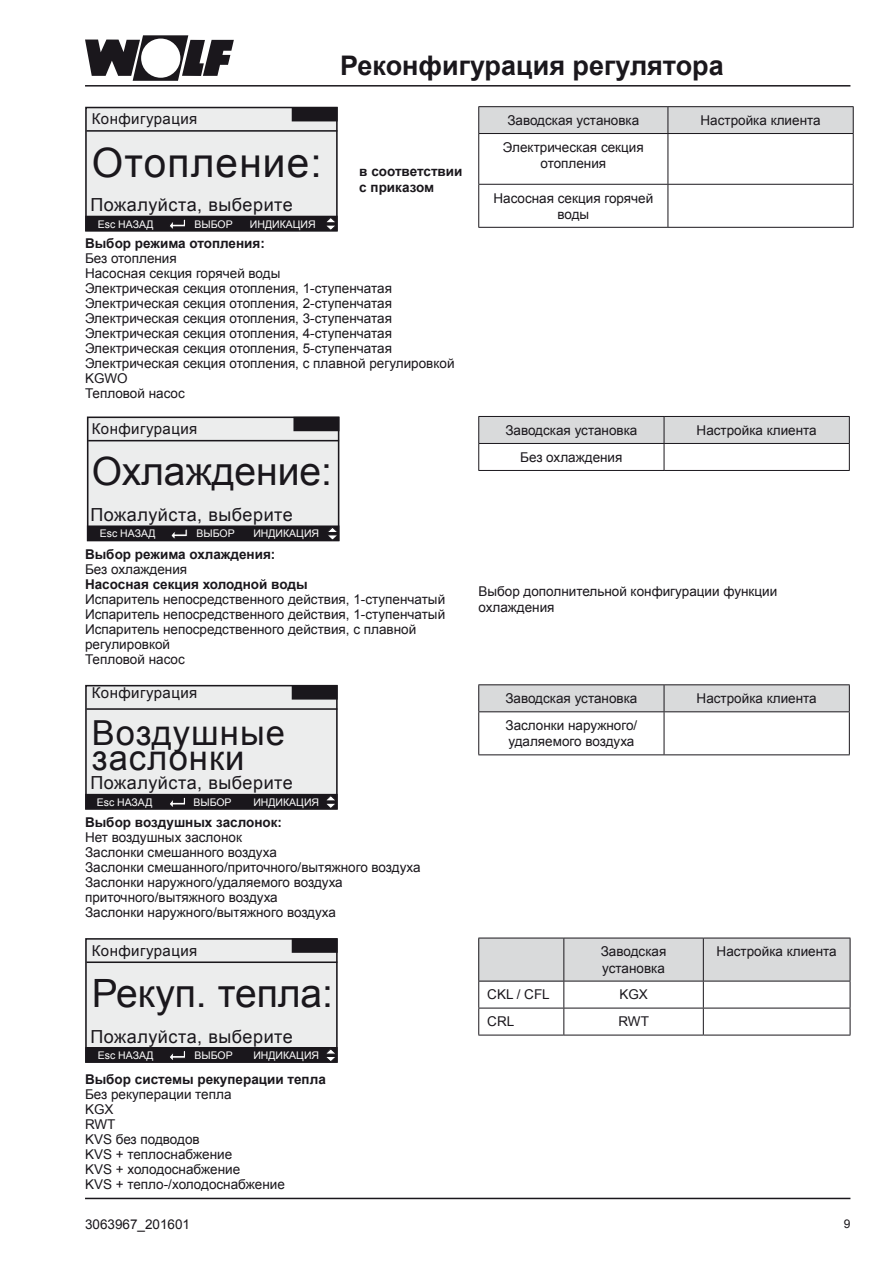
<style>
.page{position:relative;width:893px;height:1263px;background:#fff}
.page>*{position:absolute;margin:0;border:0;box-sizing:border-box;transform-origin:0 0}
.t1{font:40.5px "Arial";letter-spacing:.03em;color:#1a171c}
.t2{font:39px "Arial";color:#1a171c}
.t3{font:34.5px/25.5px "Arial";letter-spacing:.03em;color:#1a171c}
.t4{font:700 27px "Arial";color:#1a171c}
.t5{font:18px "Arial";letter-spacing:.03em;color:#1a171c}
.t6{font:15px "Arial";letter-spacing:.03em;color:#1a171c}
.t7{font:13.5px/15px "Arial";color:#1a171c}
.t8{font:700 13.5px/16.2px "Arial";color:#1a171c}
.t9{font:12px "Arial";color:#1a171c}
.t10{font:10.5px "Arial";color:#fff}
</style>
<div class="page">
<div style="left:86px;top:108px;width:251px;height:123px;background:#eceded"></div>
<div style="left:85px;top:107px;width:253px;height:124px;border:2px solid #1a171c"></div>
<div style="left:86px;top:216px;width:251px;height:15px;background:#1a171c"></div>
<hr style="left:86px;top:130px;width:251px;height:2px;background:#1a171c">
<svg style="left:326px;top:218px;width:9px;height:12px"></svg>
<svg style="left:170px;top:219px;width:15px;height:10px"></svg>
<div style="left:292px;top:108px;width:45px;height:13px;background:#1a171c"></div>
<div style="left:292px;top:107px;width:46px;height:14px;border:2px solid #1a171c"></div>
<hr style="left:478px;top:106px;width:190px;height:1px;background:#1a171c">
<div style="left:478px;top:107px;width:376px;height:26px;background:#d9dadb"></div>
<hr style="left:668px;top:106px;width:186px;height:1px;background:#1a171c">
<hr style="left:478px;top:134px;width:1px;height:50px;background:#1a171c">
<hr style="left:478px;top:133px;width:190px;height:1px;background:#1a171c">
<hr style="left:668px;top:134px;width:1px;height:50px;background:#1a171c">
<hr style="left:853px;top:134px;width:1px;height:50px;background:#1a171c">
<hr style="left:668px;top:133px;width:186px;height:1px;background:#1a171c">
<hr style="left:478px;top:185px;width:1px;height:42px;background:#1a171c">
<hr style="left:478px;top:184px;width:190px;height:1px;background:#1a171c">
<hr style="left:478px;top:227px;width:190px;height:1px;background:#1a171c">
<hr style="left:668px;top:185px;width:1px;height:42px;background:#1a171c">
<hr style="left:853px;top:185px;width:1px;height:42px;background:#1a171c">
<hr style="left:668px;top:184px;width:186px;height:1px;background:#1a171c">
<hr style="left:668px;top:227px;width:186px;height:1px;background:#1a171c">
<div style="left:88px;top:417px;width:251px;height:123px;background:#eceded"></div>
<div style="left:87px;top:416px;width:252px;height:125px;border:2px solid #1a171c"></div>
<div style="left:88px;top:526px;width:251px;height:14px;background:#1a171c"></div>
<div style="left:87px;top:525px;width:252px;height:16px;border:2px solid #1a171c"></div>
<hr style="left:88px;top:440px;width:251px;height:1px;background:#1a171c">
<svg style="left:326px;top:527px;width:13px;height:13px"></svg>
<svg style="left:170px;top:529px;width:18px;height:11px"></svg>
<div style="left:294px;top:418px;width:45px;height:12px;background:#1a171c"></div>
<div style="left:293px;top:417px;width:46px;height:14px;border:2px solid #1a171c"></div>
<hr style="left:478px;top:470px;width:186px;height:1px;background:#1a171c">
<svg style="left:478px;top:416px;width:372px;height:54px"></svg>
<hr style="left:664px;top:443px;width:186px;height:1px;background:#1a171c">
<hr style="left:664px;top:470px;width:186px;height:1px;background:#1a171c">
<div style="left:86px;top:939px;width:251px;height:123px;background:#eceded"></div>
<div style="left:85px;top:938px;width:253px;height:125px;border:2px solid #1a171c"></div>
<div style="left:86px;top:1048px;width:251px;height:14px;background:#1a171c"></div>
<div style="left:85px;top:1047px;width:253px;height:16px;border:2px solid #1a171c"></div>
<hr style="left:86px;top:961px;width:251px;height:2px;background:#1a171c">
<svg style="left:324px;top:1048px;width:13px;height:14px"></svg>
<svg style="left:169px;top:1051px;width:17px;height:11px"></svg>
<div style="left:292px;top:939px;width:45px;height:13px;background:#1a171c"></div>
<div style="left:292px;top:938px;width:46px;height:15px;border:2px solid #1a171c"></div>
<div style="left:86px;top:686px;width:251px;height:123px;background:#eceded"></div>
<div style="left:85px;top:685px;width:253px;height:124px;border:2px solid #1a171c"></div>
<div style="left:86px;top:795px;width:251px;height:14px;background:#1a171c"></div>
<div style="left:85px;top:794px;width:253px;height:15px;border:2px solid #1a171c"></div>
<hr style="left:86px;top:708px;width:251px;height:2px;background:#1a171c">
<svg style="left:324px;top:795px;width:13px;height:14px"></svg>
<svg style="left:169px;top:797px;width:17px;height:12px"></svg>
<div style="left:292px;top:686px;width:45px;height:13px;background:#1a171c"></div>
<div style="left:292px;top:685px;width:46px;height:15px;border:2px solid #1a171c"></div>
<hr style="left:478px;top:684px;width:186px;height:1px;background:#1a171c">
<div style="left:478px;top:685px;width:372px;height:26px;background:#d9dadb"></div>
<hr style="left:664px;top:684px;width:186px;height:1px;background:#1a171c">
<hr style="left:478px;top:712px;width:1px;height:42px;background:#1a171c">
<hr style="left:478px;top:711px;width:186px;height:1px;background:#1a171c">
<hr style="left:478px;top:754px;width:186px;height:1px;background:#1a171c">
<hr style="left:664px;top:712px;width:1px;height:42px;background:#1a171c">
<hr style="left:849px;top:712px;width:1px;height:42px;background:#1a171c">
<hr style="left:664px;top:711px;width:186px;height:1px;background:#1a171c">
<hr style="left:664px;top:754px;width:186px;height:1px;background:#1a171c">
<div style="left:479px;top:938px;width:85px;height:43px;background:#d9dadb"></div>
<hr style="left:478px;top:938px;width:1px;height:43px;background:#1a171c">
<svg style="left:478px;top:982px;width:1px;height:53px"></svg>
<hr style="left:478px;top:938px;width:86px;height:1px;background:#1a171c">
<hr style="left:478px;top:1008px;width:86px;height:1px;background:#1a171c">
<hr style="left:478px;top:1035px;width:86px;height:1px;background:#1a171c">
<hr style="left:564px;top:1035px;width:139px;height:1px;background:#1a171c">
<hr style="left:703px;top:1035px;width:147px;height:1px;background:#1a171c">
<hr style="left:478px;top:981px;width:86px;height:1px;background:#1a171c">
<svg style="left:563px;top:938px;width:288px;height:97px"></svg>
<hr style="left:703px;top:981px;width:147px;height:1px;background:#1a171c">
<hr style="left:703px;top:1008px;width:147px;height:1px;background:#1a171c">
<svg style="left:85px;top:35px;width:149px;height:46px"></svg>
<hr style="left:85px;top:85px;width:765px;height:2px;background:#1a171c">
<hr style="left:85px;top:1198px;width:765px;height:1px;background:#1a171c">
<p class="t6" style="left:92px;top:109px;width:107px">Конфигурация</p>
<h1 class="t1" style="left:92px;top:136px;width:231px">Отопление:</h1>
<h3 class="t5" style="left:90px;top:193px;width:204px">Пожалуйста, выберите</h3>
<p class="t10" style="left:98px;top:217px;width:57px">Esc НАЗАД</p>
<p class="t10" style="left:194px;top:217px;width:40px">ВЫБОР</p>
<p class="t10" style="left:250px;top:217px;width:67px">ИНДИКАЦИЯ</p>
<h3 class="t4" style="left:340px;top:47px;width:385px">Реконфигурация регулятора</h3>
<p class="t8" style="left:359px;top:163px;width:105px">в соответствии с приказом</p>
<p class="t7" style="left:507px;top:113px;width:134px">Заводская установка</p>
<p class="t7" style="left:700px;top:113px;width:122px">Настройка клиента</p>
<p class="t7" style="left:503px;top:139px;width:142px;line-height:16.2px;text-align:center">Электрическая секция отопления</p>
<p class="t7" style="left:493px;top:190px;width:161px;line-height:16.2px;text-align:center">Насосная секция горячей воды</p>
<p class="t8" style="left:85px;top:236px;width:181px">Выбор режима отопления:</p>
<p class="t7" style="left:85px;top:251px;width:371px">Без отопления<br>Насосная секция горячей воды<br>Электрическая секция отопления, 1-ступенчатая Электрическая секция отопления, 2-ступенчатая Электрическая секция отопления, 3-ступенчатая Электрическая секция отопления, 4-ступенчатая Электрическая секция отопления, 5-ступенчатая Электрическая секция отопления, с плавной регулировкой KGWO<br>Тепловой насос</p>
<p class="t6" style="left:92px;top:418px;width:107px">Конфигурация</p>
<h2 class="t2" style="left:92px;top:446px;width:242px">Охлаждение:</h2>
<h3 class="t5" style="left:90px;top:502px;width:204px">Пожалуйста, выберите</h3>
<p class="t10" style="left:100px;top:526px;width:57px">Esc НАЗАД</p>
<p class="t10" style="left:196px;top:526px;width:40px">ВЫБОР</p>
<p class="t10" style="left:253px;top:526px;width:67px">ИНДИКАЦИЯ</p>
<p class="t8" style="left:85px;top:547px;width:192px">Выбор режима охлаждения:</p>
<p class="t7" style="left:85px;top:562px;width:104px">Без охлаждения</p>
<p class="t8" style="left:85px;top:577px;width:224px">Насосная секция холодной воды</p>
<p class="t7" style="left:85px;top:592px;width:362px">Испаритель непосредственного действия, 1-ступенчатый Испаритель непосредственного действия, 1-ступенчатый Испаритель непосредственного действия, с плавной регулировкой<br>Тепловой насос</p>
<p class="t6" style="left:92px;top:682px;width:107px">Конфигурация</p>
<h3 class="t3" style="left:92px;top:720px;width:195px">Воздушные заслонки</h3>
<h3 class="t5" style="left:90px;top:771px;width:204px">Пожалуйста, выберите</h3>
<p class="t10" style="left:97px;top:795px;width:57px">Esc НАЗАД</p>
<p class="t10" style="left:193px;top:795px;width:40px">ВЫБОР</p>
<p class="t10" style="left:253px;top:795px;width:67px">ИНДИКАЦИЯ</p>
<p class="t8" style="left:85px;top:814px;width:199px">Выбор воздушных заслонок:</p>
<p class="t7" style="left:85px;top:829px;width:337px">Нет воздушных заслонок<br>Заслонки смешанного воздуха<br>Заслонки смешанного/приточного/вытяжного воздуха Заслонки наружного/удаляемого воздуха приточного/вытяжного воздуха<br>Заслонки наружного/вытяжного воздуха</p>
<p class="t6" style="left:92px;top:940px;width:107px">Конфигурация</p>
<h2 class="t2" style="left:92px;top:968px;width:243px">Рекуп. тепла:</h2>
<h3 class="t5" style="left:90px;top:1024px;width:204px">Пожалуйста, выберите</h3>
<p class="t10" style="left:98px;top:1048px;width:57px">Esc НАЗАД</p>
<p class="t10" style="left:194px;top:1048px;width:40px">ВЫБОР</p>
<p class="t10" style="left:253px;top:1048px;width:67px">ИНДИКАЦИЯ</p>
<p class="t8" style="left:85px;top:1072px;width:242px">Выбор системы рекуперации тепла</p>
<p class="t7" style="left:85px;top:1087px;width:201px">Без рекуперации тепла<br>KGX<br>RWT<br>KVS без подводов<br>KVS + теплоснабжение<br>KVS + холодоснабжение<br>KVS + тепло-/холодоснабжение</p>
<p class="t7" style="left:505px;top:423px;width:134px">Заводская установка</p>
<p class="t7" style="left:697px;top:423px;width:122px">Настройка клиента</p>
<p class="t7" style="left:520px;top:450px;width:104px">Без охлаждения</p>
<p class="t7" style="left:478px;top:583px;width:300px;line-height:16.2px">Выбор дополнительной конфигурации функции охлаждения</p>
<p class="t7" style="left:505px;top:691px;width:134px">Заводская установка</p>
<p class="t7" style="left:697px;top:691px;width:122px">Настройка клиента</p>
<p class="t7" style="left:506px;top:717px;width:133px;line-height:16.2px">Заслонки наружного/ удаляемого воздуха</p>
<p class="t7" style="left:601px;top:944px;width:67px;line-height:16.2px">Заводская установка</p>
<p class="t7" style="left:717px;top:944px;width:122px">Настройка клиента</p>
<p class="t7" style="left:487px;top:987px;width:64px">CKL / CFL</p>
<p class="t7" style="left:619px;top:987px;width:30px">KGX</p>
<p class="t7" style="left:487px;top:1014px;width:28px">CRL</p>
<p class="t7" style="left:618px;top:1014px;width:32px">RWT</p>
<p class="t7" style="left:85px;top:1216px;width:107px">3063967_201601</p>
<p class="t9" style="left:844px;top:1215px;width:8px">9</p>
</div>
